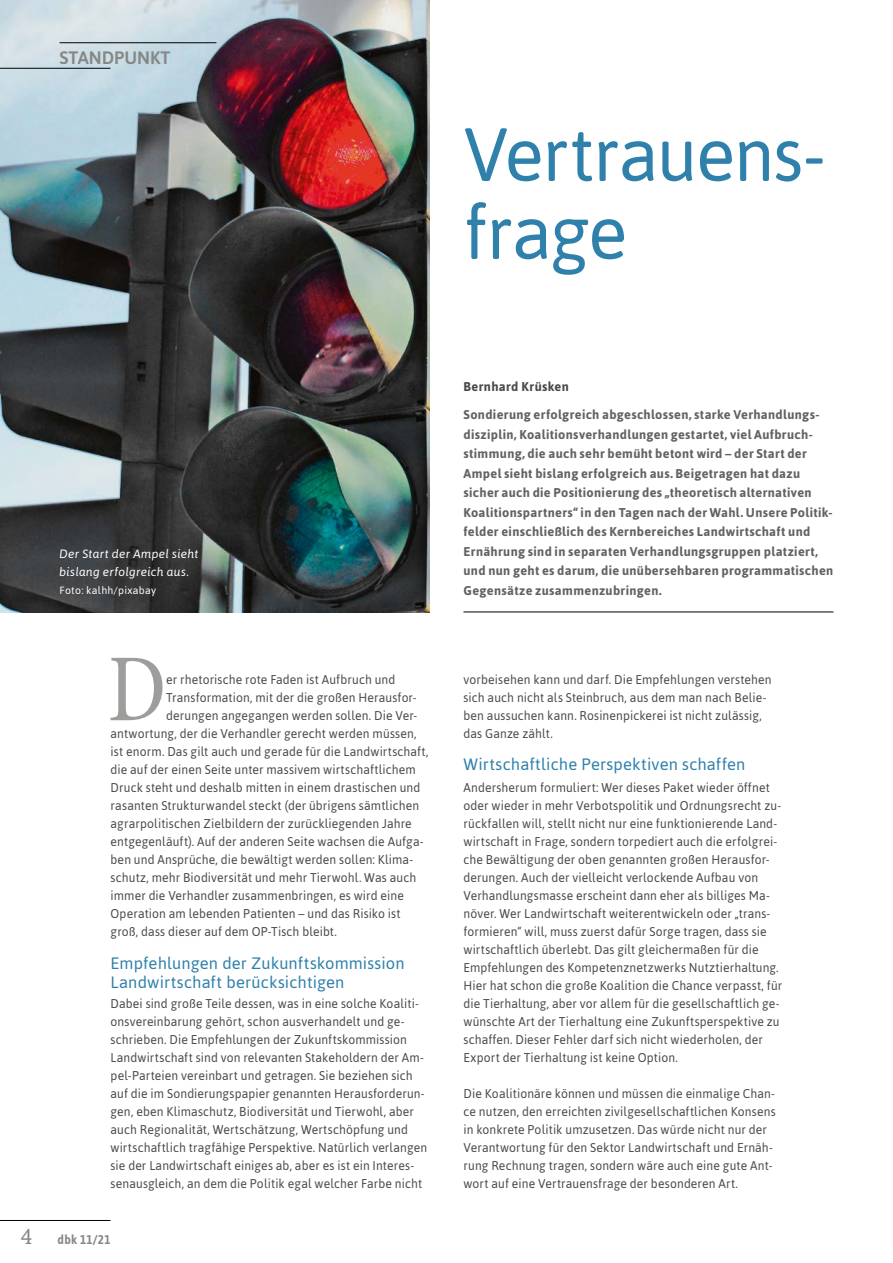
<style>
.page{position:relative;width:893px;height:1263px;background:#fff}
.page>*{position:absolute;margin:0;border:0;box-sizing:border-box;transform-origin:0 0}
.t1{font:condensed 97.2px "Minion Pro";color:#9d9d9c;scale:.95 1}
.t2{font:75px/78px "Asap";letter-spacing:-.02em;color:#2f80ab}
.t3{font:600 18px "Asap";color:#878787}
.t4{font:16.5px/19.5px "Asap";letter-spacing:.01em;color:#2f80ab}
.t5{font:12.75px/18px "Asap";letter-spacing:.01em;color:#4a4a49;scale:.95 1}
.t6{font:700 12.75px/19.5px "Asap";letter-spacing:.025em;color:#646363}
.t7{font:700 12.75px "Asap";letter-spacing:.03em;color:#4a4a49}
.t8{font:700 12.75px "Asap";letter-spacing:.025em;color:#878787;scale:.9 1}
.t9{font:italic 12px/18px "Asap";letter-spacing:.02em;color:#fff}
.t10{font:10.5px "Asap";letter-spacing:.025em;color:#fff}
.s1{font-family:"Faustina";font-weight:400;font-size:22.5px}
</style>
<div class="page">
<hr style="left:0;top:1220px;width:111px;height:1px;background:#000">
<img style="left:0;top:0;width:429px;height:612px">
<hr style="left:463px;top:612px;width:370px;height:1px;background:#000">
<hr style="left:0;top:68px;width:111px;height:1px;background:#000">
<hr style="left:60px;top:42px;width:156px;height:1px;background:#000">
<h3 class="t3" style="left:60px;top:45px;width:112px">STANDPUNKT</h3>
<h2 class="t2" style="left:463px;top:113px;width:364px">Vertrauens&shy;frage</h2>
<p class="t9" style="left:60px;top:545px;width:141px">Der Start der Ampel sieht bislang erfolgreich aus.</p>
<p class="t10" style="left:60px;top:584px;width:98px">Foto: kalhh/pixabay</p>
<h1 class="t1" style="left:108px;top:631px;width:63px">D</h1>
<p class="t5" style="left:166px;top:670px;width:243px">er rhetorische rote Faden ist Aufbruch und</p>
<p class="t5" style="left:166px;top:688px;width:265px">Transformation, mit der die großen Herausfor-</p>
<p class="t5" style="left:166px;top:706px;width:266px">derungen angegangen werden sollen. Die Ver-</p>
<p class="t5" style="left:111px;top:724px;width:324px">antwortung, der die Verhandler gerecht werden müssen,</p>
<p class="t5" style="left:111px;top:742px;width:336px">ist enorm. Das gilt auch und gerade für die Landwirtschaft,</p>
<p class="t5" style="left:111px;top:760px;width:323px">die auf der einen Seite unter massivem wirtschaftlichem</p>
<p class="t5" style="left:111px;top:778px;width:328px">Druck steht und deshalb mitten in einem drastischen und</p>
<p class="t5" style="left:111px;top:796px;width:326px">rasanten Strukturwandel steckt (der übrigens sämtlichen</p>
<p class="t5" style="left:111px;top:814px;width:319px">agrarpolitischen Zielbildern der zurückliegenden Jahre</p>
<p class="t5" style="left:111px;top:832px;width:331px">entgegenläuft). Auf der anderen Seite wachsen die Aufga-</p>
<p class="t5" style="left:111px;top:850px;width:320px">ben und Ansprüche, die bewältigt werden sollen: Klima-</p>
<p class="t5" style="left:111px;top:868px;width:323px">schutz, mehr Biodiversität und mehr Tierwohl. Was auch</p>
<p class="t5" style="left:111px;top:886px;width:310px">immer die Verhandler zusammenbringen, es wird eine</p>
<p class="t5" style="left:111px;top:904px;width:307px">Operation am lebenden Patienten – und das Risiko ist</p>
<p class="t5" style="left:111px;top:922px;width:240px">groß, dass dieser auf dem OP-Tisch bleibt.</p>
<p class="t4" style="left:111px;top:952px;width:296px">Empfehlungen der Zukunftskommission<br>Landwirtschaft berücksichtigen</p>
<p class="t5" style="left:111px;top:994px;width:335px">Dabei sind große Teile dessen, was in eine solche Koaliti&shy;onsvereinbarung gehört, schon ausverhandelt und ge&shy;schrieben. Die Empfehlungen der Zukunftskommission Landwirtschaft sind von relevanten Stakeholdern der Am&shy;pel-Parteien vereinbart und getragen. Sie beziehen sich auf die im Sondierungspapier genannten Herausforderun&shy;gen, eben Klimaschutz, Biodiversität und Tierwohl, aber auch Regionalität, Wertschätzung, Wertschöpfung und wirtschaftlich tragfähige Perspektive. Natürlich verlangen sie der Landwirtschaft einiges ab, aber es ist ein Interes&shy;senausgleich, an dem die Politik egal welcher Farbe nicht</p>
<p class="t8" style="left:21px;top:1231px;width:101px"><span class="s1">4</span> dbk 11/21</p>
<p class="t7" style="left:463px;top:378px;width:107px">Bernhard Krüsken</p>
<p class="t6" style="left:463px;top:404px;width:371px">Sondierung erfolgreich abgeschlossen, starke Verhandlungs&shy;disziplin, Koalitionsverhandlungen gestartet, viel Aufbruch&shy;stimmung, die auch sehr bemüht betont wird – der Start der Ampel sieht bislang erfolgreich aus. Beigetragen hat dazu sicher auch die Positionierung des „theoretisch alternativen Koalitionspartners“ in den Tagen nach der Wahl. Unsere Politik&shy;felder einschließlich des Kernbereiches Landwirtschaft und Ernährung sind in separaten Verhandlungsgruppen platziert, und nun geht es darum, die unübersehbaren programmatischen Gegensätze zusammenzubringen.</p>
<p class="t5" style="left:463px;top:670px;width:326px">vorbeisehen kann und darf. Die Empfehlungen verstehen sich auch nicht als Steinbruch, aus dem man nach Belie&shy;ben aussuchen kann. Rosinenpickerei ist nicht zulässig, das Ganze zählt.</p>
<p class="t4" style="left:463px;top:754px;width:283px">Wirtschaftliche Perspektiven schaffen</p>
<p class="t5" style="left:463px;top:778px;width:337px">Andersherum formuliert: Wer dieses Paket wieder öffnet oder wieder in mehr Verbotspolitik und Ordnungsrecht zu&shy;rückfallen will, stellt nicht nur eine funktionierende Land&shy;wirtschaft in Frage, sondern torpediert auch die erfolgrei&shy;che Bewältigung der oben genannten großen Herausfor&shy;derungen. Auch der vielleicht verlockende Aufbau von Verhandlungsmasse erscheint dann eher als billiges Ma&shy;növer. Wer Landwirtschaft weiterentwickeln oder „trans&shy;formieren“ will, muss zuerst dafür Sorge tragen, dass sie wirtschaftlich überlebt. Das gilt gleichermaßen für die Empfehlungen des Kompetenznetzwerks Nutztierhaltung.<br>Hier hat schon die große Koalition die Chance verpasst, für die Tierhaltung, aber vor allem für die gesellschaftlich ge&shy;wünschte Art der Tierhaltung eine Zukunftsperspektive zu schaffen. Dieser Fehler darf sich nicht wiederholen, der Export der Tierhaltung ist keine Option.</p>
<p class="t5" style="left:463px;top:1084px;width:330px">Die Koalitionäre können und müssen die einmalige Chan&shy;ce nutzen, den erreichten zivilgesellschaftlichen Konsens in konkrete Politik umzusetzen. Das würde nicht nur der Verantwortung für den Sektor Landwirtschaft und Ernäh&shy;rung Rechnung tragen, sondern wäre auch eine gute Ant&shy;wort auf eine Vertrauensfrage der besonderen Art.</p>
</div>
